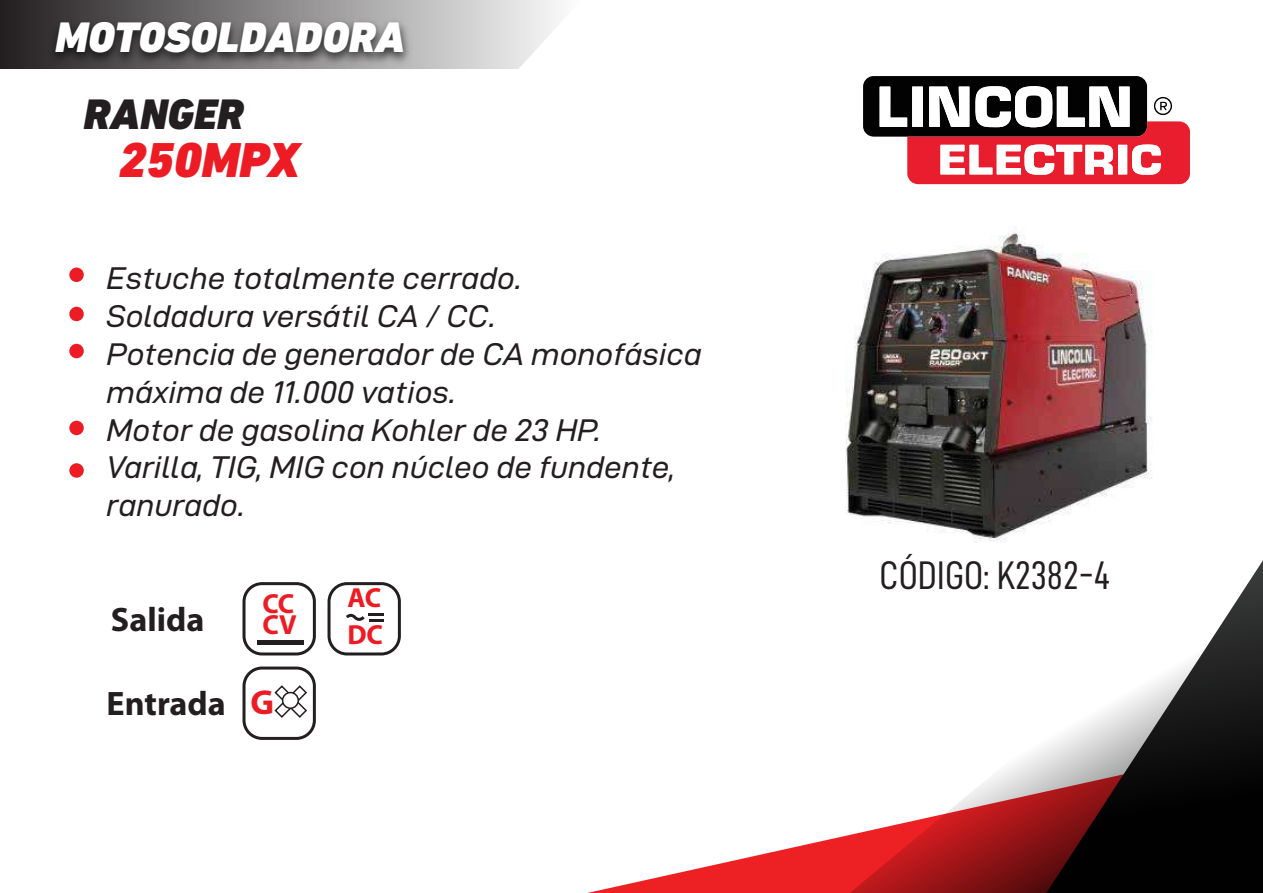
<style>
.page{position:relative;width:1263px;height:893px;background:#fff}
.page>*{position:absolute;margin:0;border:0;box-sizing:border-box;transform-origin:0 0}
.t1{font:italic 900 49.95px "DIN Next LT Pro";color:#ed1c24}
.t2{font:italic 900 43.5px "DIN Next LT Pro";color:#fff}
.t3{font:italic 900 43.5px "DIN Next LT Pro";color:#231f20}
.t4{font:40.05px "D DIN Condensed";color:#231f20}
.t5{font:700 34.65px "Myriad Pro";color:#ed1c24}
.t6{font:700 34.05px "Myriad Pro";color:#231f20}
.t7{font:31.5px/37.8px "D DIN Exp Italic";color:#231f20}
.t8{font:700 27.75px/21.5px "Myriad Pro";letter-spacing:-.015em;color:#ed1c24}
</style>
<div class="page">
<img style="left:845px;top:386px;width:8px;height:129px">
<div style="left:242px;top:582px;width:74px;height:73px;border:3px solid #231f20;border-radius:18px"></div>
<hr style="left:257px;top:640px;width:47px;height:4px;background:#231f20">
<div style="left:327px;top:582px;width:74px;height:73px;border:3px solid #231f20;border-radius:18px"></div>
<div style="left:242px;top:666px;width:74px;height:74px;border:3px solid #231f20;border-radius:18px"></div>
<div style="left:69px;top:268px;width:15px;height:14px;background:#ed1c24;border-radius:50%"></div>
<div style="left:69px;top:307px;width:15px;height:14px;background:#ed1c24;border-radius:50%"></div>
<div style="left:69px;top:344px;width:15px;height:14px;background:#ed1c24;border-radius:50%"></div>
<div style="left:69px;top:421px;width:15px;height:14px;background:#ed1c24;border-radius:50%"></div>
<div style="left:69px;top:463px;width:15px;height:15px;background:#ed1c24;border-radius:50%"></div>
<svg style="left:853px;top:325px;width:10px;height:191px;background:#4c4c48"></svg>
<svg style="left:863px;top:76px;width:327px;height:466px"></svg>
<svg style="left:587px;top:747px;width:459px;height:146px"></svg>
<svg style="left:1046px;top:560px;width:217px;height:333px"></svg>
<svg style="left:346px;top:613px;width:38px;height:9px"></svg>
<svg style="left:274px;top:685px;width:33px;height:33px"></svg>
<div style="left:283px;top:693px;width:15px;height:15px;background:#fff;border-radius:50%"></div>
<div style="left:282px;top:692px;width:17px;height:17px;border:2px solid #231f20;border-radius:50%"></div>
<svg style="left:0;top:0;width:557px;height:69px;background:#a8a6a7"></svg>
<img style="left:42px;top:7px;width:376px;height:62px">
<h2 class="t2" style="left:55px;top:11px;width:352px">MOTOSOLDADORA</h2>
<h2 class="t3" style="left:84px;top:88px;width:161px">RANGER</h2>
<h1 class="t1" style="left:119px;top:130px;width:182px">250MPX</h1>
<p class="t7" style="left:107px;top:259px;width:597px">Estuche totalmente cerrado.<br>Soldadura versátil CA / CC.<br>Potencia de generador de CA monofásica máxima de 11.000 vatios.<br>Motor de gasolina Kohler de 23 HP.<br>Varilla, TIG, MIG con núcleo de fundente, ranurado.</p>
<p class="t6" style="left:111px;top:597px;width:95px">Salida</p>
<p class="t6" style="left:107px;top:682px;width:121px">Entrada</p>
<p class="t8" style="left:262px;top:592px;width:36px">CC<br>CV</p>
<p class="t8" style="left:347px;top:578px;width:37px;line-height:37.3px">AC<br>DC</p>
<p class="t5" style="left:250px;top:679px;width:25px">G</p>
<p class="t4" style="left:879px;top:553px;width:232px">CÓDIGO: K2382-4</p>
</div>
